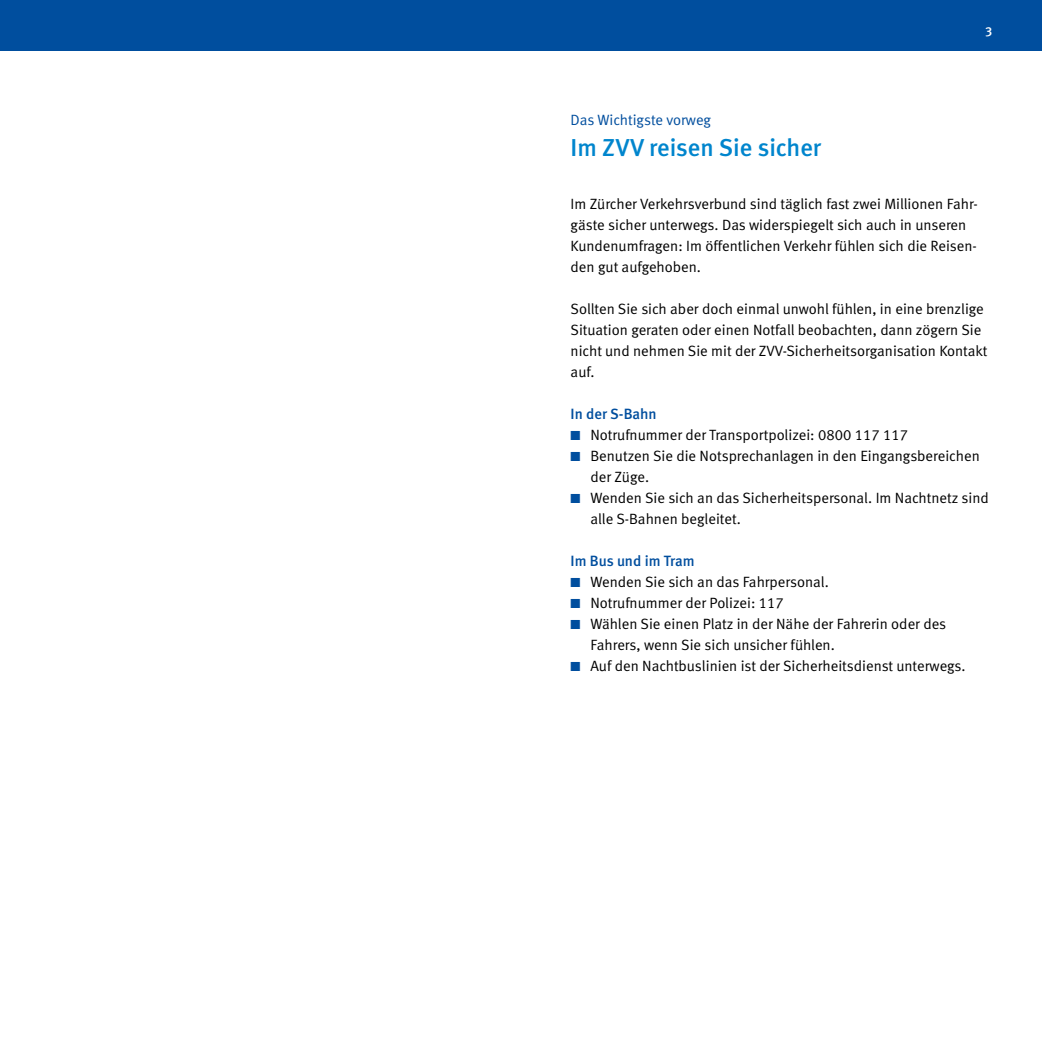
<style>
.page{position:relative;width:1042px;height:1042px;background:#fff}
.page>*{position:absolute;margin:0;border:0;box-sizing:border-box;transform-origin:0 0}
.Titel{font:24.5px "Meta Medium LF";color:#0085cd}
.Lauftext{font:14.88px/21px "Meta Normal LF";color:#000}
.Lauftext-2{font:14.88px "Meta Medium LF";color:#004e9e}
.Übertitel{font:14.88px "Meta Normal LF";letter-spacing:-.005em;color:#004e9e}
.t1{font:13.12px "Meta Medium LF";color:#fff}
.s1{color:#004e9e}
</style>
<div class="page">
<div style="left:521px;top:0;width:521px;height:50px;background:#004e9e"></div>
<div style="left:0;top:0;width:536px;height:50px;background:#004e9e"></div>
<p class="Übertitel" style="left:570px;top:111px;width:142px">Das Wichtigste vorweg</p>
<p class="Titel" style="left:570px;top:134px;width:252px">Im ZVV reisen Sie sicher</p>
<p class="t1" style="left:985px;top:24px;width:9px">3</p>
<p class="Lauftext" style="left:570px;top:193px;width:409px">Im Zürcher Verkehrsverbund sind täglich fast zwei Millionen Fahr&shy;gäste sicher unterwegs. Das widerspiegelt sich auch in unseren Kundenumfragen: Im öffentlichen Verkehr fühlen sich die Reisen&shy;den gut aufgehoben.</p>
<p class="Lauftext" style="left:570px;top:298px;width:418px">Sollten Sie sich aber doch einmal unwohl fühlen, in eine brenzlige Situation geraten oder einen Notfall beobachten, dann zögern Sie nicht und nehmen Sie mit der ZVV-Sicherheitsorganisation Kontakt auf.</p>
<p class="Lauftext-2" style="left:570px;top:405px;width:88px">In der S-Bahn</p>
<p class="Lauftext" style="left:570px;top:424px;width:339px"><span class="s1">■</span> Notrufnummer der Transportpolizei: 0800 117 117</p>
<p class="Lauftext" style="left:590px;top:445px;width:391px;text-indent:-20px"><span class="s1">■</span> Benutzen Sie die Notsprechanlagen in den Eingangsbereichen der Züge.</p>
<p class="Lauftext" style="left:590px;top:487px;width:400px;text-indent:-20px"><span class="s1">■</span> Wenden Sie sich an das Sicherheitspersonal. Im Nachtnetz sind alle S-Bahnen begleitet.</p>
<p class="Lauftext-2" style="left:570px;top:552px;width:125px">Im Bus und im Tram</p>
<p class="Lauftext" style="left:570px;top:571px;width:260px"><span class="s1">■</span> Wenden Sie sich an das Fahrpersonal.</p>
<p class="Lauftext" style="left:570px;top:592px;width:215px"><span class="s1">■</span> Notrufnummer der Polizei: 117</p>
<p class="Lauftext" style="left:590px;top:613px;width:357px;text-indent:-20px"><span class="s1">■</span> Wählen Sie einen Platz in der Nähe der Fahrerin oder des<br>Fahrers, wenn Sie sich unsicher fühlen.</p>
<p class="Lauftext" style="left:570px;top:655px;width:397px"><span class="s1">■</span> Auf den Nachtbuslinien ist der Sicherheitsdienst unterwegs.</p>
</div>
